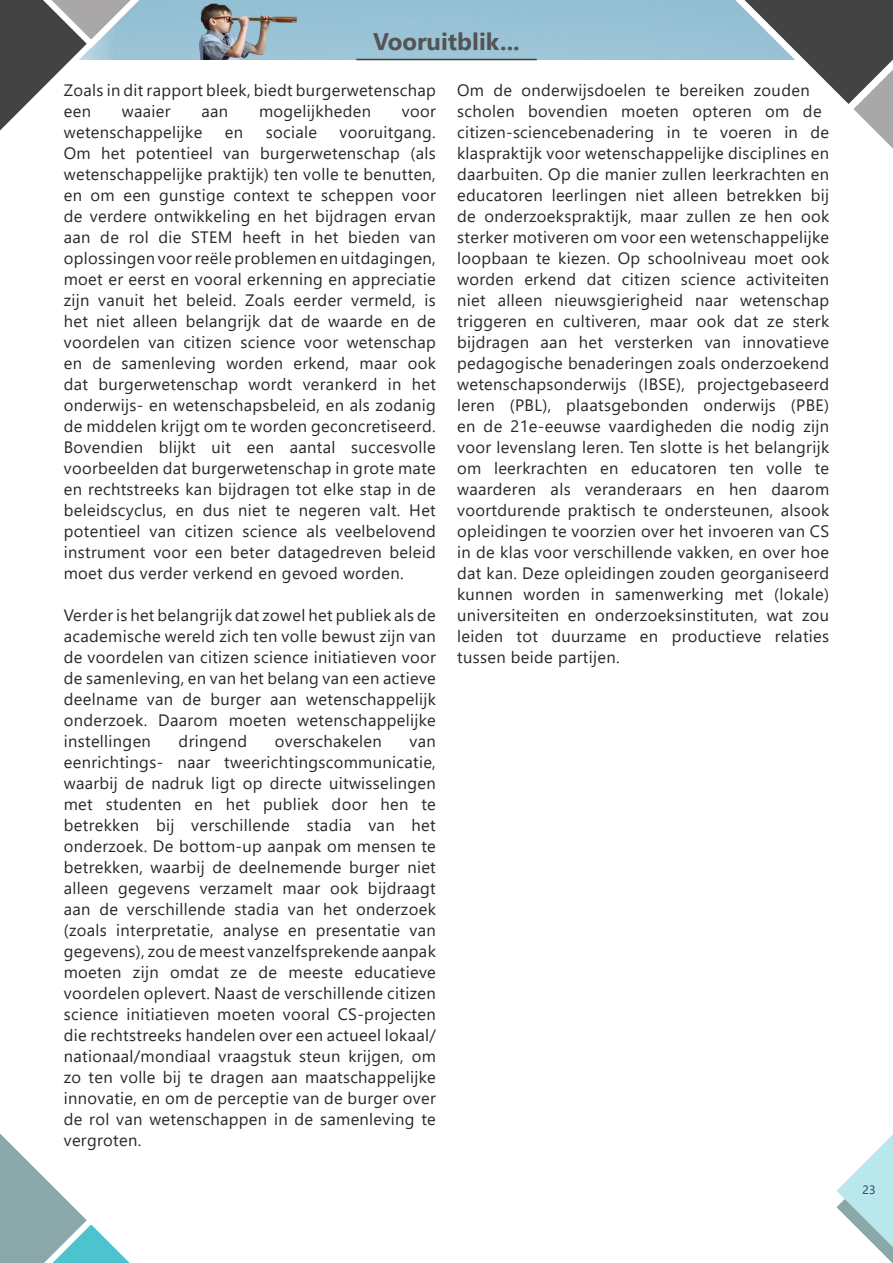
<style>
.page{position:relative;width:893px;height:1263px;background:#fff}
.page>*{position:absolute;margin:0;border:0;box-sizing:border-box;transform-origin:0 0}
.t1{font:700 24px "Segoe UI";color:#545454}
.t2{font:16.5px/21px "Segoe UI";letter-spacing:.02em;color:#292829;text-align:justify}
.t3{font:12px "Segoe UI";color:#303066}
</style>
<div class="page">
<img style="left:217px;top:0;width:323px;height:60px">
<hr style="left:356px;top:59px;width:181px;height:1px;background:#414141">
<svg style="left:836px;top:1134px;width:57px;height:129px"></svg>
<svg style="left:540px;top:0;width:353px;height:149px"></svg>
<svg style="left:0;top:0;width:217px;height:131px"></svg>
<svg style="left:0;top:1133px;width:130px;height:130px"></svg>
<h1 class="t1" style="left:373px;top:19px;width:148px">Vooruitblik...</h1>
<p class="t2" style="left:457px;top:78px;width:374px;text-align:left">Om de onderwijsdoelen te bereiken zouden scholen bovendien moeten opteren om de citizen-sciencebenadering in te voeren in de klaspraktijk voor wetenschappelijke disciplines en daarbuiten. Op die manier zullen leerkrachten en educatoren leerlingen niet alleen betrekken bij de onderzoekspraktijk, maar zullen ze hen ook sterker motiveren om voor een wetenschappelijke loopbaan te kiezen. Op schoolniveau moet ook worden erkend dat citizen science activiteiten niet alleen nieuwsgierigheid naar wetenschap triggeren en cultiveren, maar ook dat ze sterk bijdragen aan het versterken van innovatieve pedagogische benaderingen zoals onderzoekend wetenschapsonderwijs (IBSE), projectgebaseerd leren (PBL), plaatsgebonden onderwijs (PBE) en de 21e-eeuwse vaardigheden die nodig zijn voor levenslang leren. Ten slotte is het belangrijk om leerkrachten en educatoren ten volle te waarderen als veranderaars en hen daarom voortdurende praktisch te ondersteunen, alsook opleidingen te voorzien over het invoeren van CS in de klas voor verschillende vakken, en over hoe dat kan. Deze opleidingen zouden georganiseerd kunnen worden in samenwerking met (lokale) universiteiten en onderzoeksinstituten, wat zou leiden tot duurzame en productieve relaties tussen beide partijen.</p>
<p class="t2" style="left:64px;top:78px;width:374px">Zoals in dit rapport bleek, biedt burgerwetenschap een</p>
<p class="t2" style="left:122px;top:99px;width:50px">waaier</p>
<p class="t2" style="left:201px;top:99px;width:28px">aan</p>
<p class="t2" style="left:259px;top:99px;width:114px">mogelijkheden</p>
<p class="t2" style="left:402px;top:99px;width:35px">voor</p>
<p class="t2" style="left:64px;top:120px;width:140px">wetenschappelijke</p>
<p class="t2" style="left:225px;top:120px;width:20px">en</p>
<p class="t2" style="left:266px;top:120px;width:53px">sociale</p>
<p class="t2" style="left:64px;top:120px;width:374px;text-indent:276px">vooruitgang.<br>Om het potentieel van burgerwetenschap (als wetenschappelijke praktijk) ten volle te benutten, en om een gunstige context te scheppen voor de verdere ontwikkeling en het bijdragen ervan aan de rol die STEM heeft in het bieden van oplossingen voor reële problemen en uitdagingen, moet er eerst en vooral erkenning en appreciatie zijn vanuit het beleid. Zoals eerder vermeld, is het niet alleen belangrijk dat de waarde en de voordelen van citizen science voor wetenschap en de samenleving worden erkend, maar ook dat burgerwetenschap wordt verankerd in het onderwijs- en wetenschapsbeleid, en als zodanig de middelen krijgt om te worden geconcretiseerd.<br>Bovendien blijkt uit een aantal succesvolle voorbeelden dat burgerwetenschap in grote mate en rechtstreeks kan bijdragen tot elke stap in de beleidscyclus, en dus niet te negeren valt. Het potentieel van citizen science als veelbelovend instrument voor een beter datagedreven beleid moet dus verder verkend en gevoed worden.</p>
<p class="t2" style="left:64px;top:603px;width:374px">Verder is het belangrijk dat zowel het publiek als de academische wereld zich ten volle bewust zijn van de voordelen van citizen science initiatieven voor de samenleving, en van het belang van een actieve deelname van de burger aan wetenschappelijk onderzoek. Daarom moeten wetenschappelijke instellingen</p>
<p class="t2" style="left:179px;top:729px;width:70px">dringend</p>
<p class="t2" style="left:275px;top:729px;width:109px">overschakelen</p>
<p class="t2" style="left:64px;top:729px;width:374px;text-indent:346px">van eenrichtings- naar tweerichtingscommunicatie, waarbij de nadruk ligt op directe uitwisselingen met studenten en het publiek door hen te betrekken bij verschillende stadia van het onderzoek. De bottom-up aanpak om mensen te betrekken, waarbij de deelnemende burger niet alleen gegevens verzamelt maar ook bijdraagt aan de verschillende stadia van het onderzoek (zoals interpretatie, analyse en presentatie van gegevens), zou de meest vanzelfsprekende aanpak moeten zijn omdat ze de meeste educatieve voordelen oplevert. Naast de verschillende citizen science initiatieven moeten vooral CS-projecten die rechtstreeks handelen over een actueel lokaal/ nationaal/mondiaal vraagstuk steun krijgen, om zo ten volle bij te dragen aan maatschappelijke innovatie, en om de perceptie van de burger over de rol van wetenschappen in de samenleving te vergroten.</p>
<p class="t3" style="left:862px;top:1178px;width:15px">23</p>
</div>
